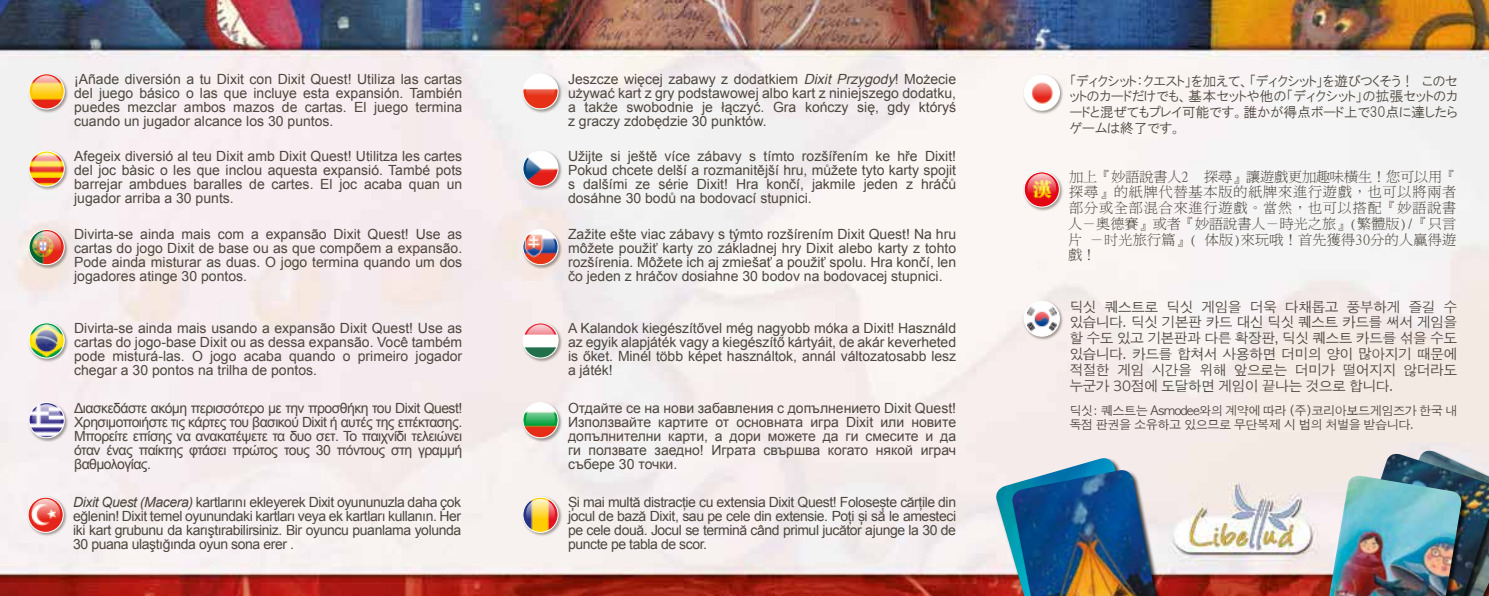
<style>
.page{position:relative;width:1489px;height:596px;background:#fff}
.page>*{position:absolute;margin:0;border:0;box-sizing:border-box;transform-origin:0 0}
.t1{font:14px/14px "Arial";color:#4e473f;text-align:justify}
.t2{font:14px/15.8px "Apple Gothic";letter-spacing:-.05em;color:#4e473f;text-align:justify}
.t3{font:14px/15.8px "Ming Li U";letter-spacing:.025em;color:#4e473f;text-align:justify}
.t4{font:14px/15.8px "HGP Gothic M";letter-spacing:-.01em;color:#4e473f;text-align:justify}
.t5{font:12.25px/14px "Apple Gothic";letter-spacing:-.05em;color:#4e473f}
.s1{font-style:italic}
</style>
<div class="page">
<img style="left:0;top:0;width:1488px;height:595px">
<img style="left:1356px;top:450px;width:132px;height:3px">
<img style="left:1342px;top:453px;width:146px;height:142px">
<div style="left:1322px;top:475px;width:144px;height:120px;background:#000;opacity:.75"></div>
<img style="left:1329px;top:475px;width:133px;height:120px">
<img style="left:994px;top:458px;width:157px;height:137px">
<div style="left:1012px;top:469px;width:158px;height:126px;background:#000;opacity:.75"></div>
<img style="left:1011px;top:470px;width:144px;height:125px">
<div style="left:1023px;top:74px;width:40px;height:41px;background:#4e473f;opacity:.5"></div>
<div style="left:1024px;top:75px;width:35px;height:35px;background:#fff;border-radius:50%"></div>
<img style="left:1024px;top:77px;width:35px;height:32px">
<div style="left:1023px;top:74px;width:36px;height:37px;border:1px solid #fff;border-radius:50%"></div>
<svg style="left:1027px;top:77px;width:29px;height:28px"></svg>
<div style="left:1023px;top:171px;width:40px;height:40px;background:#4e473f;opacity:.5"></div>
<img style="left:1024px;top:172px;width:35px;height:35px;border-radius:18px">
<div style="left:1023px;top:171px;width:36px;height:36px;border:1px solid #fff;border-radius:50%"></div>
<svg style="left:1027px;top:173px;width:29px;height:29px"></svg>
<div style="left:1023px;top:300px;width:40px;height:40px;background:#4e473f;opacity:.5"></div>
<div style="left:1024px;top:301px;width:35px;height:35px;background:#fff;border-radius:50%"></div>
<img style="left:1024px;top:304px;width:35px;height:29px">
<div style="left:1023px;top:300px;width:36px;height:36px;border:1px solid #fff;border-radius:50%"></div>
<svg style="left:1027px;top:302px;width:29px;height:29px"></svg>
<div style="left:27px;top:495px;width:41px;height:41px;background:#4e473f;opacity:.5"></div>
<img style="left:28px;top:497px;width:35px;height:35px;border-radius:18px">
<div style="left:28px;top:496px;width:36px;height:36px;border:1px solid #fff;border-radius:50%"></div>
<svg style="left:31px;top:498px;width:29px;height:29px"></svg>
<div style="left:28px;top:73px;width:41px;height:41px;background:#4e473f;opacity:.5"></div>
<img style="left:29px;top:74px;width:35px;height:35px;border-radius:18px">
<div style="left:29px;top:73px;width:36px;height:36px;border:1px solid #fff;border-radius:50%"></div>
<svg style="left:32px;top:75px;width:29px;height:29px"></svg>
<div style="left:28px;top:150px;width:41px;height:41px;background:#4e473f;opacity:.5"></div>
<img style="left:29px;top:151px;width:35px;height:35px;border-radius:18px">
<div style="left:29px;top:150px;width:36px;height:37px;border:1px solid #fff;border-radius:50%"></div>
<svg style="left:32px;top:153px;width:29px;height:28px"></svg>
<div style="left:28px;top:228px;width:41px;height:41px;background:#4e473f;opacity:.5"></div>
<img style="left:29px;top:229px;width:35px;height:35px;border-radius:18px">
<div style="left:29px;top:229px;width:36px;height:36px;border:1px solid #fff;border-radius:50%"></div>
<svg style="left:32px;top:231px;width:29px;height:29px"></svg>
<div style="left:28px;top:321px;width:41px;height:41px;background:#4e473f;opacity:.5"></div>
<img style="left:29px;top:322px;width:35px;height:36px;border-radius:18px">
<div style="left:29px;top:322px;width:36px;height:36px;border:1px solid #fff;border-radius:50%"></div>
<svg style="left:32px;top:324px;width:29px;height:29px"></svg>
<div style="left:28px;top:401px;width:41px;height:41px;background:#4e473f;opacity:.5"></div>
<div style="left:29px;top:402px;width:35px;height:35px;background:#f6f2f4;border-radius:50%"></div>
<img style="left:29px;top:403px;width:35px;height:34px">
<div style="left:29px;top:402px;width:36px;height:36px;border:1px solid #fff;border-radius:50%"></div>
<svg style="left:32px;top:404px;width:29px;height:29px"></svg>
<div style="left:522px;top:73px;width:40px;height:41px;background:#4e473f;opacity:.5"></div>
<div style="left:523px;top:74px;width:35px;height:35px;background:#fdfcfb;border-radius:50%"></div>
<img style="left:523px;top:74px;width:35px;height:34px">
<div style="left:522px;top:73px;width:36px;height:36px;border:1px solid #fff;border-radius:50%"></div>
<svg style="left:526px;top:75px;width:29px;height:29px"></svg>
<div style="left:522px;top:228px;width:40px;height:41px;background:#4e473f;opacity:.5"></div>
<img style="left:523px;top:229px;width:35px;height:35px;border-radius:18px">
<div style="left:522px;top:229px;width:36px;height:36px;border:1px solid #fff;border-radius:50%"></div>
<svg style="left:526px;top:231px;width:29px;height:29px"></svg>
<div style="left:522px;top:150px;width:40px;height:41px;background:#4e473f;opacity:.5"></div>
<img style="left:523px;top:151px;width:35px;height:35px;border-radius:18px">
<div style="left:522px;top:150px;width:36px;height:37px;border:1px solid #fff;border-radius:50%"></div>
<svg style="left:526px;top:153px;width:29px;height:28px"></svg>
<div style="left:522px;top:321px;width:40px;height:41px;background:#4e473f;opacity:.5"></div>
<img style="left:523px;top:322px;width:35px;height:36px;border-radius:18px">
<div style="left:522px;top:322px;width:36px;height:36px;border:1px solid #fff;border-radius:50%"></div>
<svg style="left:526px;top:324px;width:29px;height:29px"></svg>
<div style="left:522px;top:401px;width:40px;height:41px;background:#4e473f;opacity:.5"></div>
<img style="left:523px;top:402px;width:35px;height:35px;border-radius:18px">
<div style="left:522px;top:402px;width:36px;height:36px;border:1px solid #fff;border-radius:50%"></div>
<svg style="left:526px;top:404px;width:29px;height:29px"></svg>
<div style="left:522px;top:495px;width:40px;height:41px;background:#4e473f;opacity:.5"></div>
<img style="left:523px;top:497px;width:35px;height:35px;border-radius:18px">
<div style="left:522px;top:496px;width:36px;height:36px;border:1px solid #fff;border-radius:50%"></div>
<svg style="left:526px;top:498px;width:29px;height:29px"></svg>
<p class="t1" style="left:74px;top:72px;width:389px">¡Añade diversión a tu Dixit con Dixit Quest! Utiliza las cartas del juego básico o las que incluye esta expansión. También puedes mezclar ambos mazos de cartas. El juego termina cuando un jugador alcance los 30 puntos.</p>
<p class="t1" style="left:74px;top:149px;width:389px">Afegeix diversió al teu Dixit amb Dixit Quest! Utilitza les cartes del joc bàsic o les que inclou aquesta expansió. També pots barrejar ambdues baralles de cartes. El joc acaba quan un jugador arriba a 30 punts.</p>
<p class="t1" style="left:74px;top:227px;width:389px">Divirta-se ainda mais com a expansão Dixit Quest! Use as cartas do jogo Dixit de base ou as que compõem a expansão.<br>Pode ainda misturar as duas. O jogo termina quando um dos jogadores atinge 30 pontos.</p>
<p class="t1" style="left:74px;top:321px;width:389px">Divirta-se ainda mais usando a expansão Dixit Quest! Use as cartas do jogo-base Dixit ou as dessa expansão. Você também pode misturá-las. O jogo acaba quando o primeiro jogador chegar a 30 pontos na trilha de pontos.</p>
<p class="t1" style="left:74px;top:400px;width:389px">Διασκεδάστε ακόμη περισσότερο με την προσθήκη του Dixit Quest!<br>Χρησιμοποιήστε τις κάρτες του βασικού Dixit ή αυτές της επέκτασης.<br>Μπορείτε επίσης να ανακατέψετε τα δυο σετ. Το παιχνίδι τελειώνει όταν ένας παίκτης φτάσει πρώτος τους 30 πόντους στη γραμμή βαθμολογίας.</p>
<p class="t1" style="left:73px;top:495px;width:389px"><span class="s1">Dixit Quest (Macera)</span> kartlarını ekleyerek Dixit oyununuzla daha çok eğlenin! Dixit temel oyunundaki kartları veya ek kartları kullanın. Her iki kart grubunu da karıştırabilirsiniz. Bir oyuncu puanlama yolunda 30 puana ulaştığında oyun sona erer .</p>
<p class="t1" style="left:568px;top:72px;width:389px">Jeszcze więcej zabawy z dodatkiem <span class="s1">Dixit Przygody</span>! Możecie używać kart z gry podstawowej albo kart z niniejszego dodatku, a także swobodnie je łączyć. Gra kończy się, gdy któryś z graczy zdobędzie 30 punktów.</p>
<p class="t1" style="left:568px;top:149px;width:389px">Užijte si ještě více zábavy s tímto rozšířením ke hře Dixit!<br>Pokud chcete delší a rozmanitější hru, můžete tyto karty spojit s dalšími ze série Dixit! Hra končí, jakmile jeden z hráčů dosáhne 30 bodů na bodovací stupnici.</p>
<p class="t1" style="left:568px;top:227px;width:389px">Zažite ešte viac zábavy s týmto rozšírením Dixit Quest! Na hru môžete použiť karty zo základnej hry Dixit alebo karty z tohto rozšírenia. Môžete ich aj zmiešať a použiť spolu. Hra končí, len čo jeden z hráčov dosiahne 30 bodov na bodovacej stupnici.</p>
<p class="t1" style="left:568px;top:321px;width:389px">A Kalandok kiegészítővel még nagyobb móka a Dixit! Használd az egyik alapjáték vagy a kiegészítő kártyáit, de akár keverheted is őket. Minél több képet használtok, annál változatosabb lesz a játék!</p>
<p class="t1" style="left:568px;top:400px;width:389px">Отдайте се на нови забавления с допълнението Dixit Quest!<br>Използвайте картите от основната игра Dixit или новите допълнителни карти, а дори можете да ги смесите и да ги ползвате заедно! Играта свършва когато някой играч събере 30 точки.</p>
<p class="t1" style="left:568px;top:495px;width:389px">Și mai multă distracție cu extensia Dixit Quest! Folosește cărțile din jocul de bază Dixit, sau pe cele din extensie. Poți și să le amesteci pe cele două. Jocul se termină când primul jucător ajunge la 30 de puncte pe tabla de scor.</p>
<p class="t4" style="left:1069px;top:72px;width:389px">「ディクシット：クエスト」を加えて、「ディクシット」を遊びつくそう！ このセットのカードだけでも、基本セットや他の「ディクシット」の拡張セットのカードと混ぜてもプレイ可能です。誰かが得点ボード上で30点に達したらゲームは終了です。</p>
<p class="t3" style="left:1068px;top:168px;width:389px">加上『妙語說書人2 探尋』讓遊戲更加趣味橫生！您可以用『探尋』的紙牌代替基本版的紙牌來進行遊戲，也可以將兩者部分或全部混合來進行遊戲。當然，也可以搭配『妙語說書人－奧德賽』或者『妙語說書人－時光之旅』(繁體版)/『只言片语－时光旅行篇』( 体版)來玩哦！首先獲得30分的人贏得遊戲！</p>
<p class="t2" style="left:1069px;top:299px;width:389px">딕싯 퀘스트로 딕싯 게임을 더욱 다채롭고 풍부하게 즐길 수 있습니다. 딕싯 기본판 카드 대신 딕싯 퀘스트 카드를 써서 게임을 할 수도 있고 기본판과 다른 확장판, 딕싯 퀘스트 카드를 섞을 수도 있습니다. 카드를 합쳐서 사용하면 더미의 양이 많아지기 때문에 적절한 게임 시간을 위해 앞으로는 더미가 떨어지지 않더라도 누군가 30점에 도달하면 게임이 끝나는 것으로 합니다.</p>
<p class="t5" style="left:1069px;top:403px;width:389px">딕싯: 퀘스트는 Asmodee와의 계약에 따라 (주)코리아보드게임즈가 한국 내 독점 판권을 소유하고 있으므로 무단복제 시 법의 처벌을 받습니다.</p>
</div>
